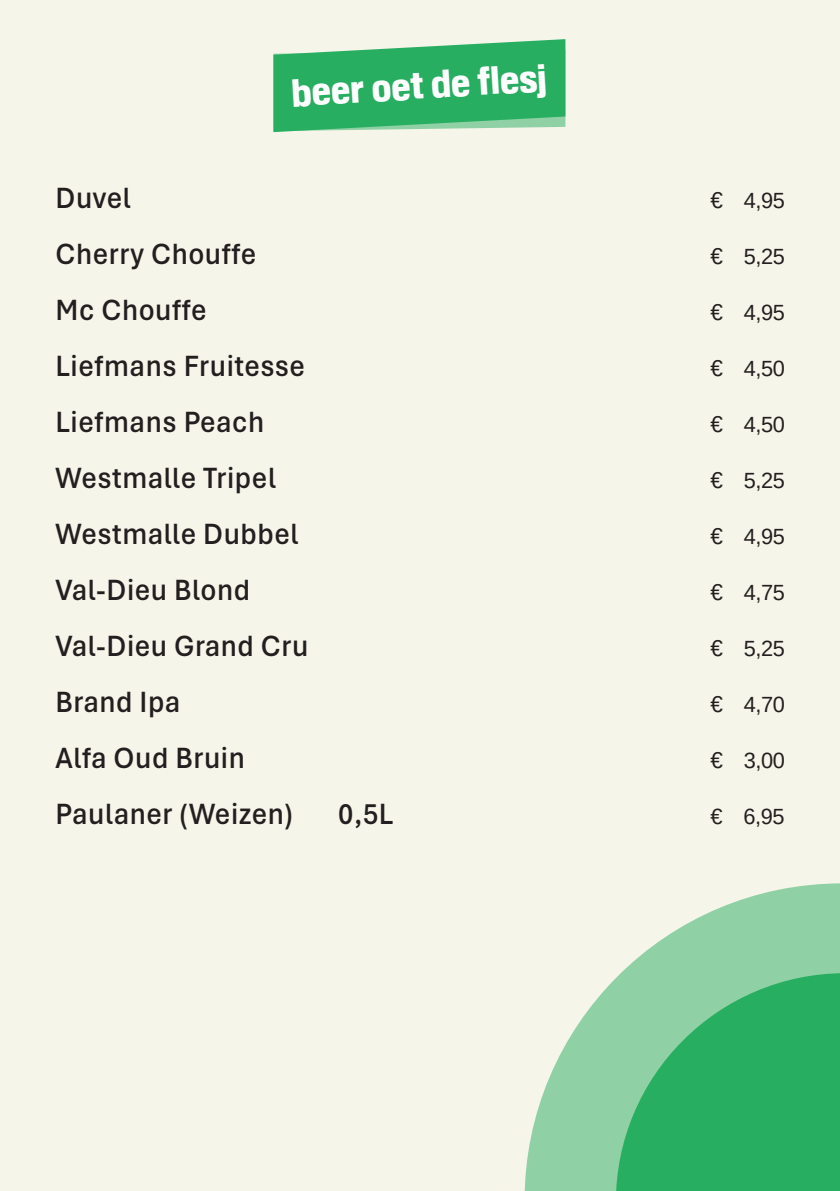
<style>
.page{position:relative;width:840px;height:1191px;background:#fff}
.page>*{position:absolute;margin:0;border:0;box-sizing:border-box;transform-origin:0 0}
.t1{font:800 38px "Shapiro W05 82 Super";color:#fff}
.t2{font:600 30.8px "Aptos";letter-spacing:.02em;color:#231f20;scale:.93 1}
.t3{font:22px "Arimo";letter-spacing:-.02em;color:#231f20}
.s1{font-size:22.8px}
</style>
<div class="page">
<div style="left:0;top:0;width:839px;height:1191px;background:#f5f5e9"></div>
<svg style="left:524px;top:883px;width:315px;height:308px;fill:#8fd0a5"></svg>
<svg style="left:615px;top:973px;width:224px;height:218px;background:#40b671"></svg>
<svg style="left:273px;top:39px;width:292px;height:93px;background:#44b874"></svg>
<p class="t1" style="left:290px;top:65px;width:257px;rotate:-3deg">beer oet de flesj</p>
<p class="t2" style="left:56px;top:177px;width:82px">Duvel</p>
<p class="t3" style="left:710px;top:186px;width:76px"><span class="s1">€</span> 4,95</p>
<p class="t2" style="left:56px;top:233px;width:217px">Cherry Chouffe</p>
<p class="t3" style="left:710px;top:242px;width:76px"><span class="s1">€</span> 5,25</p>
<p class="t2" style="left:56px;top:289px;width:164px">Mc Chouffe</p>
<p class="t3" style="left:710px;top:298px;width:76px"><span class="s1">€</span> 4,95</p>
<p class="t2" style="left:56px;top:345px;width:270px">Liefmans Fruitesse</p>
<p class="t3" style="left:710px;top:354px;width:76px"><span class="s1">€</span> 4,50</p>
<p class="t2" style="left:56px;top:401px;width:226px">Liefmans Peach</p>
<p class="t3" style="left:710px;top:410px;width:76px"><span class="s1">€</span> 4,50</p>
<p class="t2" style="left:56px;top:457px;width:238px">Westmalle Tripel</p>
<p class="t3" style="left:710px;top:466px;width:76px"><span class="s1">€</span> 5,25</p>
<p class="t2" style="left:56px;top:513px;width:262px">Westmalle Dubbel</p>
<p class="t3" style="left:710px;top:522px;width:76px"><span class="s1">€</span> 4,95</p>
<p class="t2" style="left:56px;top:569px;width:211px">Val-Dieu Blond</p>
<p class="t3" style="left:710px;top:578px;width:76px"><span class="s1">€</span> 4,75</p>
<p class="t2" style="left:56px;top:625px;width:273px">Val-Dieu Grand Cru</p>
<p class="t3" style="left:710px;top:634px;width:76px"><span class="s1">€</span> 5,25</p>
<p class="t2" style="left:56px;top:681px;width:135px">Brand Ipa</p>
<p class="t3" style="left:710px;top:690px;width:76px"><span class="s1">€</span> 4,70</p>
<p class="t2" style="left:56px;top:737px;width:205px">Alfa Oud Bruin</p>
<p class="t3" style="left:710px;top:746px;width:76px"><span class="s1">€</span> 3,00</p>
<p class="t2" style="left:56px;top:793px;width:257px">Paulaner (Weizen)</p>
<p class="t2" style="left:338px;top:793px;width:61px">0,5L</p>
<p class="t3" style="left:710px;top:802px;width:76px">€ 6,95</p>
</div>
